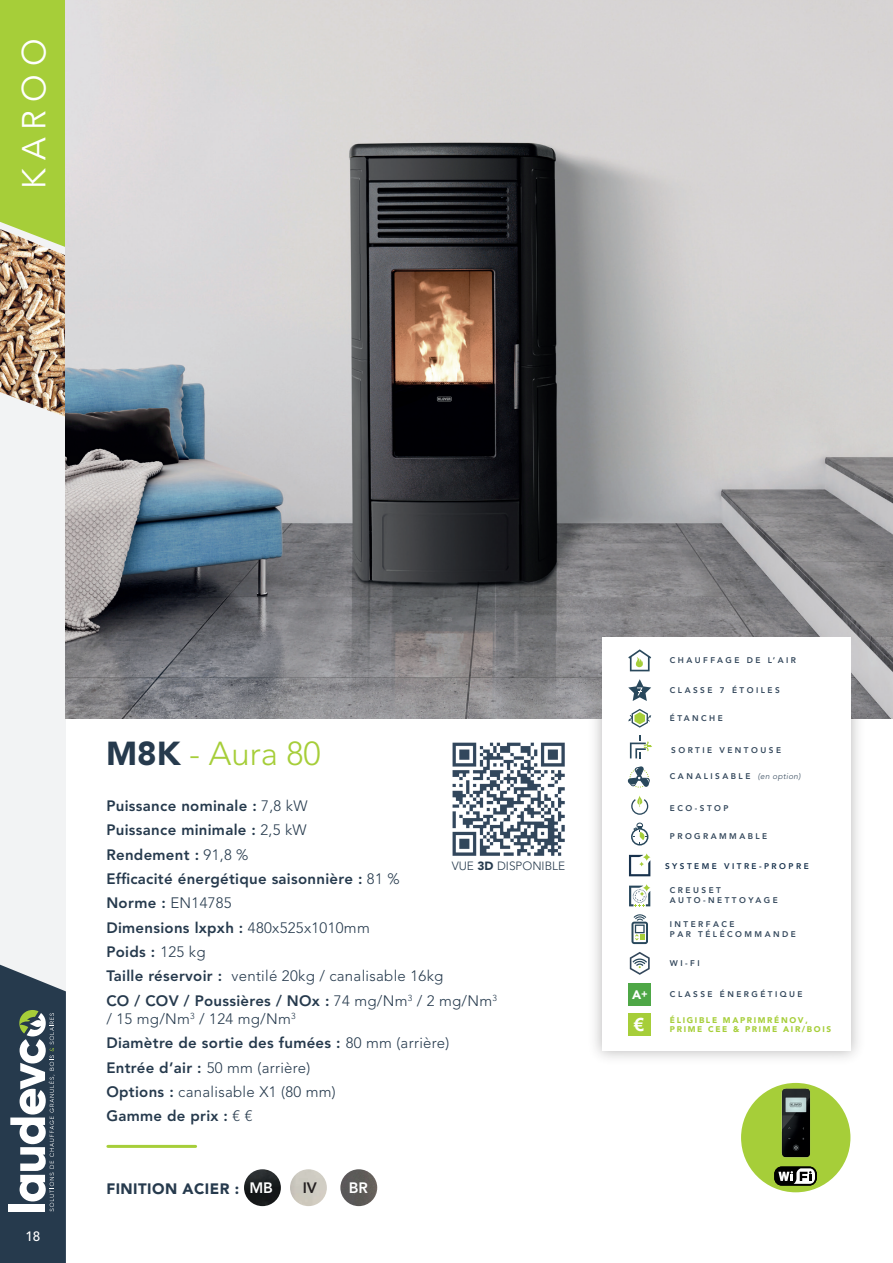
<style>
.page{position:relative;width:893px;height:1263px;background:#fff}
.page>*{position:absolute;margin:0;border:0;box-sizing:border-box;transform-origin:0 0}
.t1{font:300 33px "Avenir LT Std";color:#a6ce39}
.t2{font:33px "Avenir LT Std";letter-spacing:.25em;color:#fff}
.t3{font:700 18.15px "Arial";color:#fff}
.t4{font:800 15px/24.3px "Avenir LT Std";letter-spacing:.02em;color:#263a4d}
.t5{font:300 15px/24.5px "Avenir LT Std";letter-spacing:.02em;color:#263a4d}
.t6{font:900 15px "Avenir LT Std";letter-spacing:.03em;color:#263a4d}
.t7{font:800 15px "Avenir LT Std";color:#fff}
.t8{font:800 15px "Avenir LT Std";color:#231f20}
.t9{font:500 13.5px "Avenir LT Std";color:#fff}
.t10{font:900 12.3px "Avenir LT Std";color:#fff}
.t11{font:300 11.85px "Avenir LT Std";color:#263a4d}
.t12{font:800 8.25px/9.9px "Avenir LT Std";letter-spacing:.3em;color:#34485c}
.t13{font:900 8.25px/9.9px "Avenir LT Std";letter-spacing:.2em;color:#a6ce39}
.t14{font:800 8.25px "Avenir LT Std";letter-spacing:.3em;color:#18324d}
.s1{font-weight:900;color:#263a4d}
.s2{font-weight:300}
.s3{font-weight:800}
.s4{font-weight:900}
.s5{font-weight:300;font-style:italic}
.s6{font-size:9.9px}
</style>
<div class="page">
<div style="left:0;top:0;width:66px;height:1065px;background:#f2f3f4"></div>
<div style="left:0;top:0;width:65px;height:224px;background:#a6ce39"></div>
<img style="left:0;top:224px;width:65px;height:193px">
<svg style="left:0;top:964px;width:66px;height:299px"></svg>
<img style="left:65px;top:0;width:828px;height:719px">
<hr style="left:108px;top:1145px;width:88px;height:3px;background:#a6ce39">
<img style="left:244px;top:1169px;width:37px;height:37px;border-radius:18px">
<img style="left:290px;top:1169px;width:37px;height:37px;border-radius:18px">
<img style="left:340px;top:1169px;width:37px;height:37px;border-radius:18px">
<div style="left:741px;top:1083px;width:109px;height:109px;background:#a6ce39;border-radius:50%"></div>
<img style="left:775px;top:1167px;width:41px;height:18px">
<div style="left:775px;top:1167px;width:41px;height:18px;background:#000;border-radius:7px"></div>
<div style="left:775px;top:1167px;width:41px;height:18px;border:1px solid #000;border-radius:7px"></div>
<svg style="left:778px;top:1168px;width:37px;height:16px"></svg>
<img style="left:781px;top:1088px;width:30px;height:69px">
<img style="left:583px;top:618px;width:288px;height:440px">
<div style="left:602px;top:638px;width:248px;height:413px;background:#fff"></div>
<svg style="left:628px;top:649px;width:23px;height:22px"></svg>
<svg style="left:628px;top:679px;width:23px;height:22px"></svg>
<svg style="left:628px;top:709px;width:23px;height:19px"></svg>
<div style="left:628px;top:982px;width:23px;height:23px;background:#4ea746"></div>
<svg style="left:631px;top:822px;width:17px;height:23px"></svg>
<svg style="left:631px;top:795px;width:17px;height:20px"></svg>
<svg style="left:630px;top:952px;width:20px;height:23px"></svg>
<svg style="left:628px;top:766px;width:22px;height:22px"></svg>
<svg style="left:629px;top:886px;width:21px;height:20px"></svg>
<svg style="left:629px;top:855px;width:21px;height:21px"></svg>
<svg style="left:631px;top:914px;width:17px;height:30px"></svg>
<div style="left:628px;top:1013px;width:23px;height:23px;background:#a6ce39"></div>
<svg style="left:630px;top:735px;width:22px;height:23px"></svg>
<img style="left:452px;top:742px;width:113px;height:114px">
<h1 class="t2" style="left:15px;top:189px;width:153px;rotate:-90deg">KAROO</h1>
<p class="t9" style="left:25px;top:1229px;width:17px">18</p>
<h1 class="t1" style="left:106px;top:734px;width:216px"><span class="s1">M8K</span> - Aura 80</h1>
<p class="t4" style="left:106px;top:793px;width:392px">Puissance nominale : <span class="s2">7,8 kW<br></span>Puissance minimale : <span class="s2">2,5 kW<br></span>Rendement : <span class="s2">91,8 %<br></span>Efficacité énergétique saisonnière : <span class="s2">81 %<br></span>Norme : <span class="s2">EN14785<br></span>Dimensions lxpxh : <span class="s2">480x525x1010mm<br></span>Poids : <span class="s2">125 kg<br></span>Taille réservoir : <span class="s2">ventilé 20kg / canalisable 16kg<br></span>CO / COV / Poussières / NOx : <span class="s2">74 mg/Nm</span><sup>3</sup> <span class="s2">/ 2 mg/Nm</span><sup>3</sup></p>
<p class="t5" style="left:106px;top:1006px;width:345px">/ 15 mg/Nm<sup>3</sup> / 124 mg/Nm<sup>3<br></sup><span class="s3">Diamètre de sortie des fumées :</span> 80 mm (arrière)<br><span class="s3">Entrée d’air :</span> 50 mm (arrière)<br><span class="s3">Options :</span> canalisable X1 (80 mm)<br><span class="s3">Gamme de prix :</span> € €</p>
<p class="t11" style="left:452px;top:859px;width:115px">VUE <span class="s4">3D</span> DISPONIBLE</p>
<p class="t6" style="left:106px;top:1180px;width:134px">FINITION ACIER :</p>
<p class="t7" style="left:249px;top:1178px;width:25px">MB</p>
<p class="t8" style="left:303px;top:1178px;width:16px">IV</p>
<p class="t7" style="left:349px;top:1178px;width:21px">BR</p>
<p class="t12" style="left:670px;top:655px;width:128px">CHAUFFAGE DE L’AIR</p>
<p class="t12" style="left:670px;top:685px;width:111px">CLASSE 7 ÉTOILES</p>
<p class="t12" style="left:670px;top:713px;width:54px">ÉTANCHE</p>
<p class="t12" style="left:671px;top:745px;width:111px">SORTIE VENTOUSE</p>
<p class="t12" style="left:670px;top:771px;width:132px">CANALISABLE <span class="s5">(en option)</span></p>
<p class="t12" style="left:670px;top:803px;width:60px">ECO-STOP</p>
<p class="t12" style="left:670px;top:831px;width:99px">PROGRAMMABLE</p>
<p class="t14" style="left:665px;top:861px;width:145px">SYSTEME VITRE-PROPRE</p>
<p class="t12" style="left:670px;top:885px;width:109px">CREUSET<br>AUTO-NETTOYAGE</p>
<p class="t12" style="left:670px;top:919px;width:127px">INTERFACE<br>PAR TÉLÉCOMMANDE</p>
<p class="t12" style="left:670px;top:958px;width:31px">WI-FI</p>
<p class="t10" style="left:632px;top:987px;width:17px">A<span class="s6">+</span></p>
<p class="t12" style="left:670px;top:989px;width:134px">CLASSE ÉNERGÉTIQUE</p>
<p class="t3" style="left:634px;top:1012px;width:12px">€</p>
<p class="t13" style="left:670px;top:1015px;width:163px">ÉLIGIBLE MAPRIMRÉNOV,<br>PRIME CEE &amp; PRIME AIR/BOIS</p>
</div>
